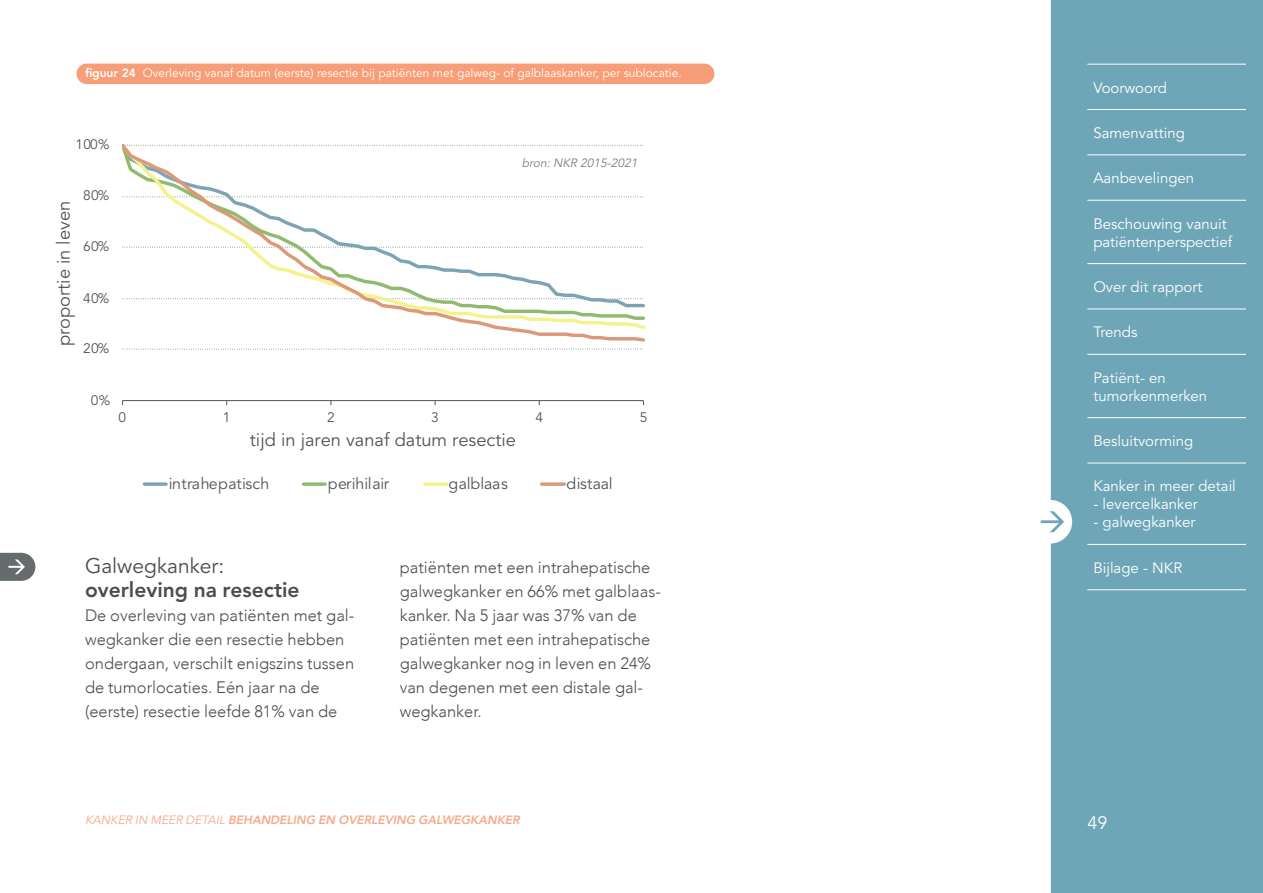
<style>
.page{position:relative;width:1263px;height:893px;background:#fff}
.page>*{position:absolute;margin:0;border:0;box-sizing:border-box;transform-origin:0 0}
.t1{font:800 21px "Avenir LT Std";color:#4b4c4d}
.t2{font:21px "Avenir LT Std";color:#4b4c4d}
.t3{font:18.3px "Avenir LT Std";color:#515455}
.t4{font:18px "Avenir LT Std";color:#fff}
.t5{font:300 16.5px/24px "Avenir";color:#4b4c4d}
.t6{font:16.05px "Avenir LT Std";color:#515455}
.t7{font:16.05px "Avenir LT Std";letter-spacing:-.02em;color:#515455}
.t8{font:15px/18px "Avenir LT Std";color:#fff}
.t9{font:13.8px "Avenir LT Std";letter-spacing:.025em;color:#515455}
.t10{font:12px "Avenir LT Std";color:#fff}
.t11{font:italic 800 12px "Avenir LT Std";color:#f8a988}
.t12{font:italic 12px "Avenir LT Std";color:#7b8083}
.s1{font-weight:800}
.s2{font-weight:400}
</style>
<div class="page">
<div style="left:1050px;top:0;width:213px;height:893px;background:#6ea6b8"></div>
<hr style="left:1087px;top:64px;width:159px;height:1px;background:#fff">
<hr style="left:1087px;top:109px;width:159px;height:1px;background:#fff">
<hr style="left:1087px;top:154px;width:159px;height:1px;background:#fff">
<hr style="left:1087px;top:200px;width:159px;height:1px;background:#fff">
<hr style="left:1087px;top:263px;width:159px;height:1px;background:#fff">
<hr style="left:1087px;top:309px;width:159px;height:1px;background:#fff">
<hr style="left:1087px;top:354px;width:159px;height:1px;background:#fff">
<hr style="left:1087px;top:417px;width:159px;height:1px;background:#fff">
<hr style="left:1087px;top:463px;width:159px;height:1px;background:#fff">
<hr style="left:1087px;top:544px;width:159px;height:1px;background:#fff">
<hr style="left:1087px;top:589px;width:159px;height:1px;background:#fff">
<div style="left:77px;top:64px;width:637px;height:20px;background:#f79d77;border-radius:10px"></div>
<svg style="left:0;top:553px;width:35px;height:28px"></svg>
<svg style="left:122px;top:348px;width:521px;height:2px"></svg>
<hr style="left:123px;top:400px;width:520px;height:1px;background:#525456">
<svg style="left:122px;top:145px;width:522px;height:197px"></svg>
<svg style="left:144px;top:482px;width:22px;height:4px"></svg>
<svg style="left:303px;top:482px;width:22px;height:4px"></svg>
<svg style="left:425px;top:482px;width:21px;height:4px"></svg>
<svg style="left:541px;top:482px;width:23px;height:4px"></svg>
<div style="left:1028px;top:500px;width:44px;height:43px;background:#fff;border-radius:50%"></div>
<svg style="left:1041px;top:511px;width:23px;height:21px"></svg>
<p class="t10" style="left:85px;top:66px;width:598px"><span class="s1">figuur 24</span> Overleving vanaf datum (eerste) resectie bij patiënten met galweg- of galblaaskanker, per sublocatie.</p>
<p class="t9" style="left:75px;top:137px;width:36px">100%</p>
<p class="t3" style="left:53px;top:346px;width:147px;rotate:-90deg">proportie in leven</p>
<p class="t9" style="left:83px;top:187px;width:28px">80%</p>
<p class="t9" style="left:83px;top:238px;width:28px">60%</p>
<p class="t9" style="left:83px;top:290px;width:28px">40%</p>
<p class="t9" style="left:83px;top:340px;width:28px">20%</p>
<p class="t12" style="left:522px;top:156px;width:120px">bron:NKR 2015-2021</p>
<p class="t9" style="left:91px;top:392px;width:21px">0%</p>
<p class="t9" style="left:118px;top:409px;width:9px">0</p>
<p class="t9" style="left:223px;top:409px;width:9px">1</p>
<p class="t9" style="left:327px;top:409px;width:9px">2</p>
<p class="t9" style="left:431px;top:409px;width:9px">3</p>
<p class="t9" style="left:535px;top:409px;width:9px">4</p>
<p class="t9" style="left:640px;top:409px;width:9px">5</p>
<p class="t3" style="left:250px;top:429px;width:268px">tijd in jaren vanaf datum resectie</p>
<p class="t6" style="left:169px;top:474px;width:102px">intrahepatisch</p>
<p class="t7" style="left:328px;top:474px;width:63px">perihilair</p>
<p class="t7" style="left:449px;top:474px;width:61px">galblaas</p>
<p class="t6" style="left:566px;top:474px;width:48px">distaal</p>
<p class="t2" style="left:85px;top:554px;width:141px">Galwegkanker:</p>
<p class="t1" style="left:85px;top:578px;width:216px">overleving na resectie</p>
<p class="t5" style="left:85px;top:604px;width:271px">De overleving van patiënten met gal&shy;wegkanker die een resectie hebben ondergaan, verschilt enigszins tussen de tumorlocaties. Eén jaar na de (eerste) resectie leefde 81% van de</p>
<p class="t5" style="left:400px;top:556px;width:263px">patiënten met een intrahepatische galwegkanker en 66% met galblaas&shy;kanker. Na 5 jaar was 37% van de patiënten met een intrahepatische galwegkanker nog in leven en 24% van degenen met een distale gal&shy;wegkanker.</p>
<p class="t11" style="left:85px;top:813px;width:439px"><span class="s2">KANKER IN MEER DETAIL</span> BEHANDELING EN OVERLEVING GALWEGKANKER</p>
<p class="t8" style="left:1093px;top:79px;width:75px">Voorwoord</p>
<p class="t8" style="left:1093px;top:124px;width:93px">Samenvatting</p>
<p class="t8" style="left:1093px;top:169px;width:102px">Aanbevelingen</p>
<p class="t8" style="left:1093px;top:215px;width:140px">Beschouwing vanuit patiëntenperspectief</p>
<p class="t8" style="left:1093px;top:278px;width:111px">Over dit rapport</p>
<p class="t8" style="left:1093px;top:324px;width:46px">Trends</p>
<p class="t8" style="left:1093px;top:369px;width:115px">Patiënt- en tumorkenmerken</p>
<p class="t8" style="left:1093px;top:432px;width:101px">Besluitvorming</p>
<p class="t8" style="left:1093px;top:478px;width:144px">Kanker in meer detail</p>
<p class="t8" style="left:1093px;top:496px;width:106px">- levercelkanker</p>
<p class="t8" style="left:1093px;top:514px;width:103px">- galwegkanker</p>
<p class="t8" style="left:1093px;top:559px;width:90px">Bijlage - NKR</p>
<p class="t4" style="left:1087px;top:812px;width:22px">49</p>
</div>
